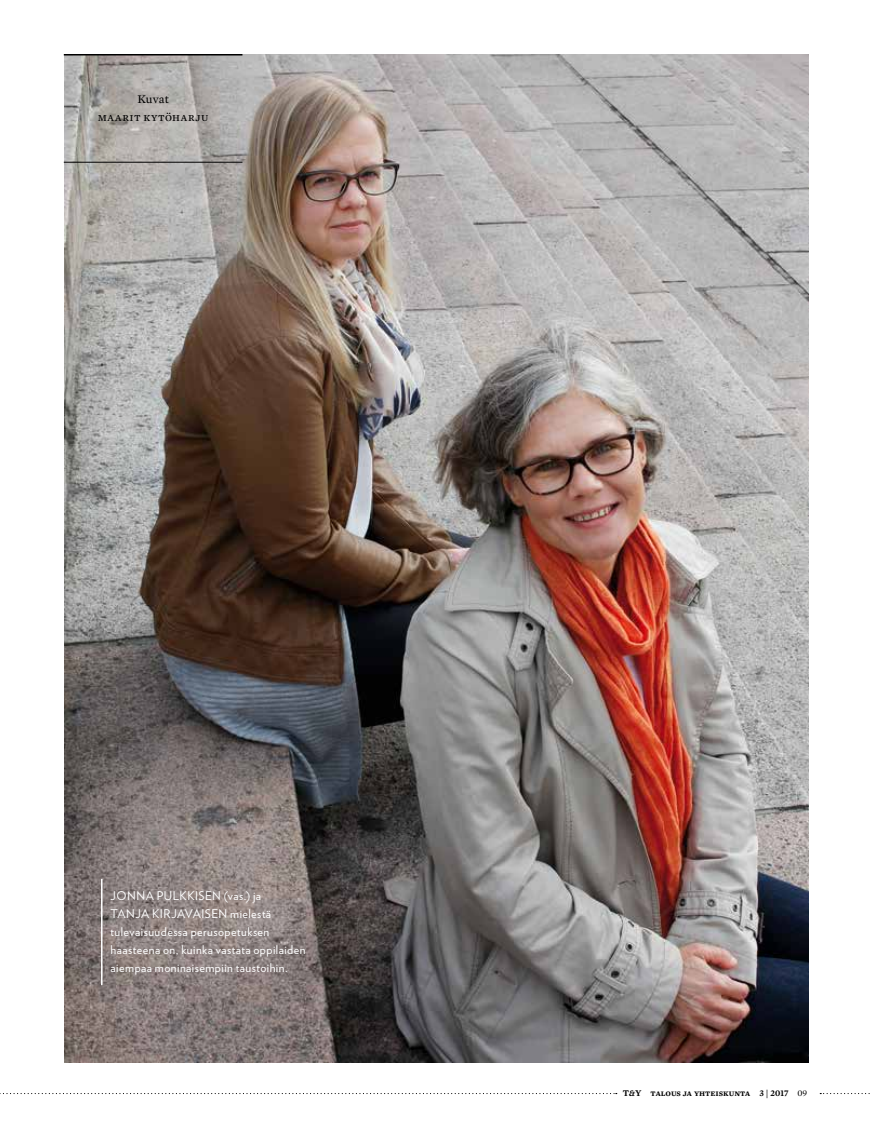
<style>
.page{position:relative;width:872px;height:1127px;background:#fff}
.page>*{position:absolute;margin:0;border:0;box-sizing:border-box;transform-origin:0 0}
.t1{font:12px/18px "Verlag";letter-spacing:.04em;color:#fff}
.t2{font:12px/18px "Mercury Text G2";letter-spacing:.06em;color:#000;text-align:center}
.t3{font:600 9px "Mercury Text G2";color:#000}
.s1{font-style:italic}
.s2{font-family:"Mercury Text G1";font-weight:400}
</style>
<div class="page">
<svg style="left:0;top:1093px;width:617px;height:1px"></svg>
<svg style="left:820px;top:1093px;width:50px;height:1px"></svg>
<img style="left:65px;top:54px;width:743px;height:1008px">
<hr style="left:101px;top:879px;width:1px;height:106px;background:#fff">
<hr style="left:64px;top:162px;width:178px;height:1px;background:#000">
<hr style="left:64px;top:54px;width:178px;height:1px;background:#000">
<p class="t2" style="left:98px;top:89px;width:112px">Kuvat<br>maarit kytöharju</p>
<p class="t1" style="left:111px;top:886px;width:196px">JONNA PULKKISEN (vas.) ja<br>TANJA KIRJAVAISEN mielestä tulevaisuudessa perusopetuksen haasteena on, kuinka vastata oppilaiden aiempaa moninaisempiin taustoihin.</p>
<p class="t3" style="left:623px;top:1086px;width:186px">T<span class="s1">&amp;</span>Y talous ja yhteiskunta 3 | 2017 <span class="s2">09</span></p>
</div>
